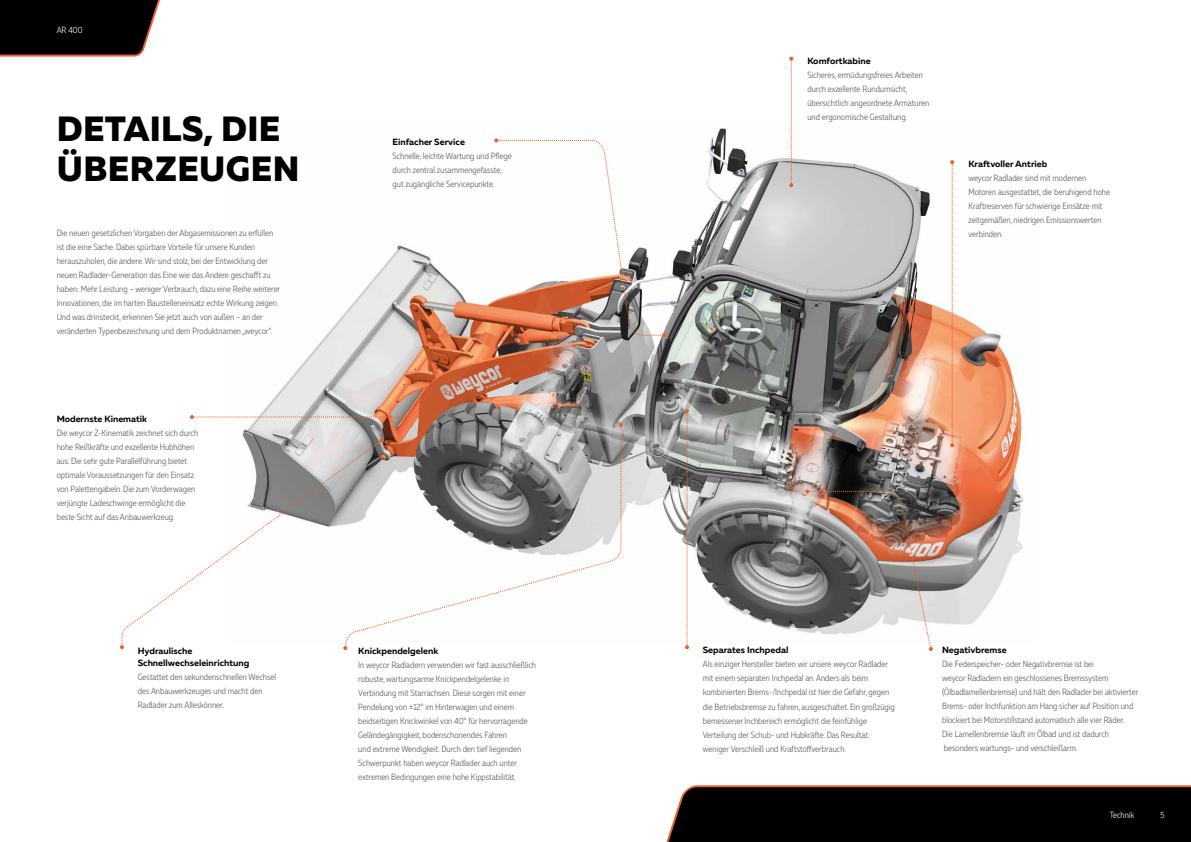
<style>
.page{position:relative;width:1191px;height:842px;background:#fff}
.page>*{position:absolute;margin:0;border:0;box-sizing:border-box;transform-origin:0 0}
.t1{font:800 35px/40px "Muller";letter-spacing:.005em;color:#000}
.t2{font:300 9px/14px "Muller Narrow";color:#575756}
.t3{font:700 9px/12px "Muller";color:#000}
.t4{font:300 9px "Muller Narrow";color:#fff}
</style>
<div class="page">
<img style="left:666px;top:128px;width:359px;height:504px">
<svg style="left:0;top:0;width:160px;height:57px;background:#191311"></svg>
<svg style="left:666px;top:785px;width:525px;height:57px;background:#100b09"></svg>
<svg style="left:685px;top:409px;width:4px;height:240px"></svg>
<svg style="left:120px;top:620px;width:16px;height:29px"></svg>
<svg style="left:789px;top:57px;width:4px;height:130px"></svg>
<svg style="left:950px;top:160px;width:4px;height:287px"></svg>
<svg style="left:190px;top:138px;width:476px;height:512px"></svg>
<img style="left:805px;top:489px;width:128px;height:162px">
<p class="t4" style="left:57px;top:24px;width:27px">AR 400</p>
<h1 class="t1" style="left:57px;top:109px;width:244px">DETAILS, DIE<br>ÜBERZEUGEN</h1>
<p class="t2" style="left:57px;top:225px;width:225px">Die neuen gesetzlichen Vorgaben der Abgasemissionen zu erfüllen ist die eine Sache. Dabei spürbare Vorteile für unsere Kunden herauszuholen, die andere. Wir sind stolz, bei der Entwicklung der neuen Radlader-Generation das Eine wie das Andere geschafft zu haben: Mehr Leistung – weniger Verbrauch, dazu eine Reihe weiterer Innovationen, die im harten Baustelleneinsatz echte Wirkung zeigen.<br>Und was drinsteckt, erkennen Sie jetzt auch von außen – an der veränderten Typenbezeichnung und dem Produktnamen „weycor“.</p>
<p class="t3" style="left:57px;top:413px;width:92px">Modernste Kinematik</p>
<p class="t2" style="left:57px;top:426px;width:143px">Die weycor Z-Kinematik zeichnet sich durch hohe Reißkräfte und exzellente Hubhöhen aus. Die sehr gute Parallelführung bietet optimale Voraussetzungen für den Einsatz von Palettengabeln. Die zum Vorderwagen verjüngte Ladeschwinge ermöglicht die beste Sicht auf das Anbauwerkzeug.</p>
<p class="t3" style="left:138px;top:644px;width:113px">Hydraulische<br>Schnellwechseleinrichtung</p>
<p class="t2" style="left:138px;top:669px;width:140px">Gestattet den sekundenschnellen Wechsel des Anbauwerkzeuges und macht den<br>Radlader zum Alleskönner.</p>
<p class="t3" style="left:392px;top:135px;width:74px">Einfacher Service</p>
<p class="t2" style="left:392px;top:148px;width:121px">Schnelle, leichte Wartung und Pflege durch zentral zusammengefasste, gut zugängliche Servicepunkte.</p>
<p class="t3" style="left:358px;top:644px;width:81px">Knickpendelgelenk</p>
<p class="t2" style="left:358px;top:657px;width:179px">In weycor Radladern verwenden wir fast ausschließlich robuste, wartungsarme Knickpendelgelenke in Verbindung mit Starrachsen. Diese sorgen mit einer Pendelung von ±12° im Hinterwagen und einem beidseitigen Knickwinkel von 40° für hervorragende Geländegängigkeit, bodenschonendes Fahren<br>und extreme Wendigkeit. Durch den tief liegenden Schwerpunkt haben weycor Radlader auch unter extremen Bedingungen eine hohe Kippstabilität.</p>
<p class="t3" style="left:807px;top:55px;width:65px">Komfortkabine</p>
<p class="t2" style="left:807px;top:68px;width:123px">Sicheres, ermüdungsfreies Arbeiten durch exzellente Rundumsicht, übersichtlich angeordnete Armaturen und ergonomische Gestaltung.</p>
<p class="t3" style="left:968px;top:158px;width:80px">Kraftvoller Antrieb</p>
<p class="t2" style="left:968px;top:171px;width:143px">weycor Radlader sind mit modernen Motoren ausgestattet, die beruhigend hohe Kraftreserven für schwierige Einsätze mit zeitgemäßen, niedrigen Emissionswerten verbinden.</p>
<p class="t3" style="left:703px;top:644px;width:87px">Separates Inchpedal</p>
<p class="t2" style="left:703px;top:657px;width:193px">Als einziger Hersteller bieten wir unsere weycor Radlader mit einem separaten Inchpedal an. Anders als beim kombinierten Brems-/Inchpedal ist hier die Gefahr, gegen die Betriebsbremse zu fahren, ausgeschaltet. Ein großzügig bemessener Inchbereich ermöglicht die feinfühlige Verteilung der Schub- und Hubkräfte. Das Resultat: weniger Verschleiß und Kraftstoffverbrauch.</p>
<p class="t3" style="left:942px;top:644px;width:66px">Negativbremse</p>
<p class="t2" style="left:942px;top:657px;width:198px">Die Federspeicher- oder Negativbremse ist bei<br>weycor Radladern ein geschlossenes Bremssystem (Ölbadlamellenbremse) und hält den Radlader bei aktivierter Brems- oder Inchfunktion am Hang sicher auf Position und blockiert bei Motorstillstand automatisch alle vier Räder.<br>Die Lamellenbremse läuft im Ölbad und ist dadurch besonders wartungs- und verschleißarm.</p>
<p class="t4" style="left:1109px;top:809px;width:26px">Technik</p>
<p class="t4" style="left:1160px;top:809px;width:6px">5</p>
</div>
